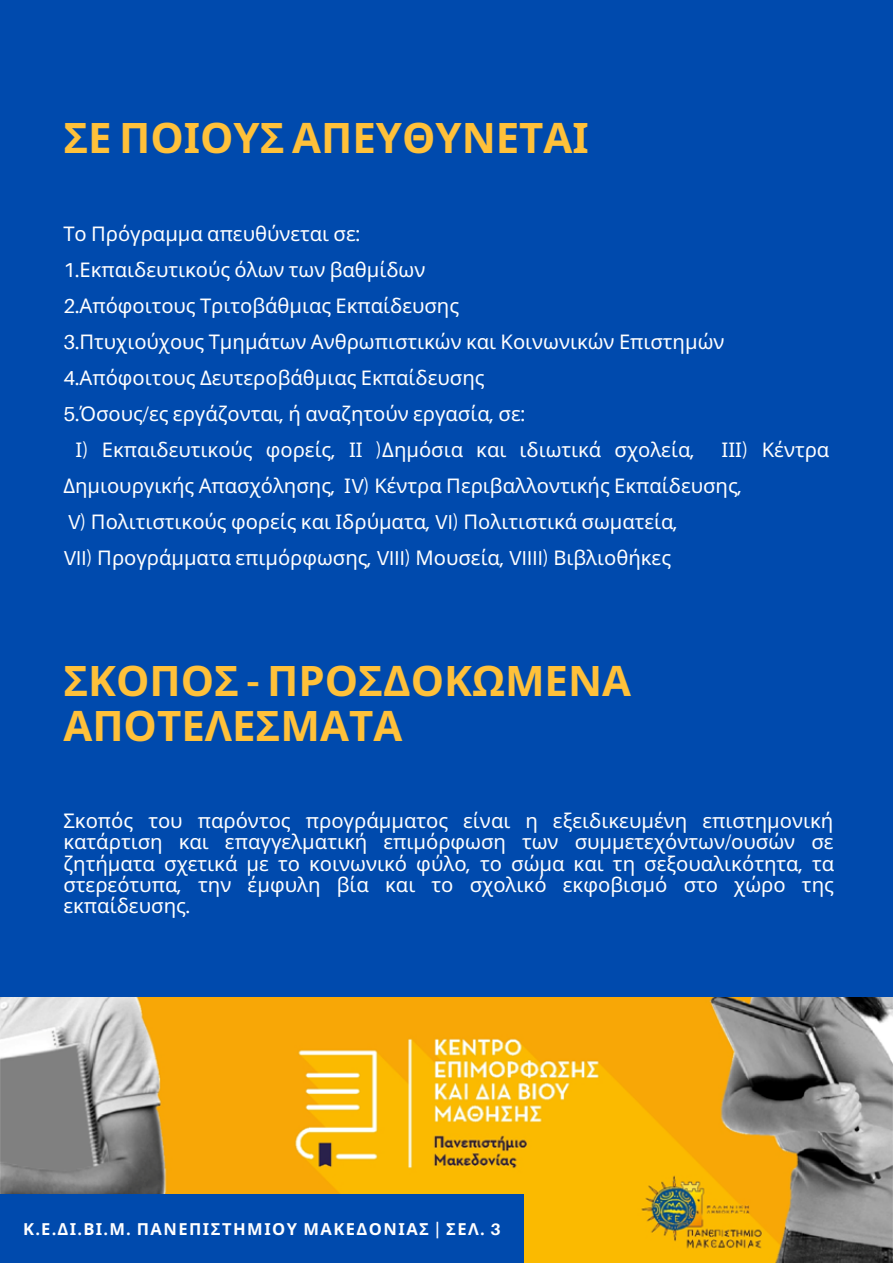
<style>
.page{position:relative;width:893px;height:1264px;background:#fff}
.page>*{position:absolute;margin:0;border:0;box-sizing:border-box;transform-origin:0 0}
.t1{font:700 42px/45px "Noto Sans";color:#ffc13a}
.t2{font:20.25px/21.3px "Noto Sans";color:#fff}
.t3{font:700 16.5px "Noto Sans";letter-spacing:.09em;color:#fff}
.s1{font-family:"Aileron"}
.s2{font-family:"Aileron";font-weight:900}
</style>
<div class="page">
<div style="left:0;top:0;width:892px;height:1262px;background:#004aad"></div>
<img style="left:0;top:997px;width:892px;height:265px">
<div style="left:0;top:1194px;width:524px;height:68px;background:#004aad"></div>
<p class="t1" style="left:63px;top:114px;width:527px">ΣΕ ΠΟΙΟΥΣ ΑΠΕΥΘΥΝΕΤΑΙ</p>
<p class="t2" style="left:63px;top:223px;width:298px">Το Πρόγραμμα απευθύνεται σε<span class="s1">:</span></p>
<p class="t2" style="left:63px;top:259px;width:363px"><span class="s1">1.</span>Εκπαιδευτικούς όλων των βαθμίδων</p>
<p class="t2" style="left:63px;top:295px;width:397px"><span class="s1">2.</span>Απόφοιτους Τριτοβάθμιας Εκπαίδευσης</p>
<p class="t2" style="left:63px;top:331px;width:662px"><span class="s1">3.</span>Πτυχιούχους Τμημάτων Ανθρωπιστικών και Κοινωνικών Επιστημών</p>
<p class="t2" style="left:63px;top:367px;width:422px"><span class="s1">4.</span>Απόφοιτους Δευτεροβάθμιας Εκπαίδευσης</p>
<p class="t2" style="left:63px;top:403px;width:463px"><span class="s1">5.</span>Όσους<span class="s1">/</span>ες εργάζονται<span class="s1">,</span> ή αναζητούν εργασία<span class="s1">,</span> σε<span class="s1">:</span></p>
<p class="t2" style="left:76px;top:439px;width:620px">Ι<span class="s1">)</span> Εκπαιδευτικούς φορείς<span class="s1">,</span> ΙΙ <span class="s1">)</span>Δημόσια και ιδιωτικά σχολεία<span class="s1">,</span></p>
<p class="t2" style="left:63px;top:431px;width:767px;line-height:36px;text-indent:658px">ΙΙΙ<span class="s1">)</span> Κέντρα<br>Δημιουργικής Απασχόλησης<span class="s1">,</span> Ι<span class="s1">V)</span> Κέντρα Περιβαλλοντικής Εκπαίδευσης<span class="s1">,</span></p>
<p class="t2" style="left:68px;top:510px;width:611px"><span class="s1">V)</span> Πολιτιστικούς φορείς και Ιδρύματα<span class="s1">, VI)</span> Πολιτιστικά σωματεία<span class="s1">,</span></p>
<p class="t2" style="left:63px;top:546px;width:609px"><span class="s1">VII)</span> Προγράμματα επιμόρφωσης<span class="s1">, VIII)</span> Μουσεία<span class="s1">, VIIII)</span> Βιβλιοθήκες</p>
<p class="t1" style="left:63px;top:657px;width:569px">ΣΚΟΠΟΣ <span class="s2">-</span> ΠΡΟΣΔΟΚΩΜΕΝΑ<br>ΑΠΟΤΕΛΕΣΜΑΤΑ</p>
<p class="t2" style="left:63px;top:809px;width:772px;text-align:justify">Σκοπός του παρόντος προγράμματος είναι η εξειδικευμένη επιστημονική κατάρτιση και επαγγελματική επιμόρφωση των συμμετεχόντων<span class="s1">/</span>ουσών σε ζητήματα σχετικά με το κοινωνικό φύλο<span class="s1">,</span> το σώμα και τη σεξουαλικότητα<span class="s1">,</span> τα στερεότυπα<span class="s1">,</span> την έμφυλη βία και το σχολικό εκφοβισμό στο χώρο της εκπαίδευσης<span class="s1">.</span></p>
<p class="t3" style="left:23px;top:1217px;width:479px">Κ<span class="s1">.</span>Ε<span class="s1">.</span>ΔΙ<span class="s1">.</span>ΒΙ<span class="s1">.</span>Μ<span class="s1">.</span> ΠΑΝΕΠΙΣΤΗΜΙΟΥ ΜΑΚΕΔΟΝΙΑΣ <span class="s1">|</span> ΣΕΛ<span class="s1">. 3</span></p>
</div>
